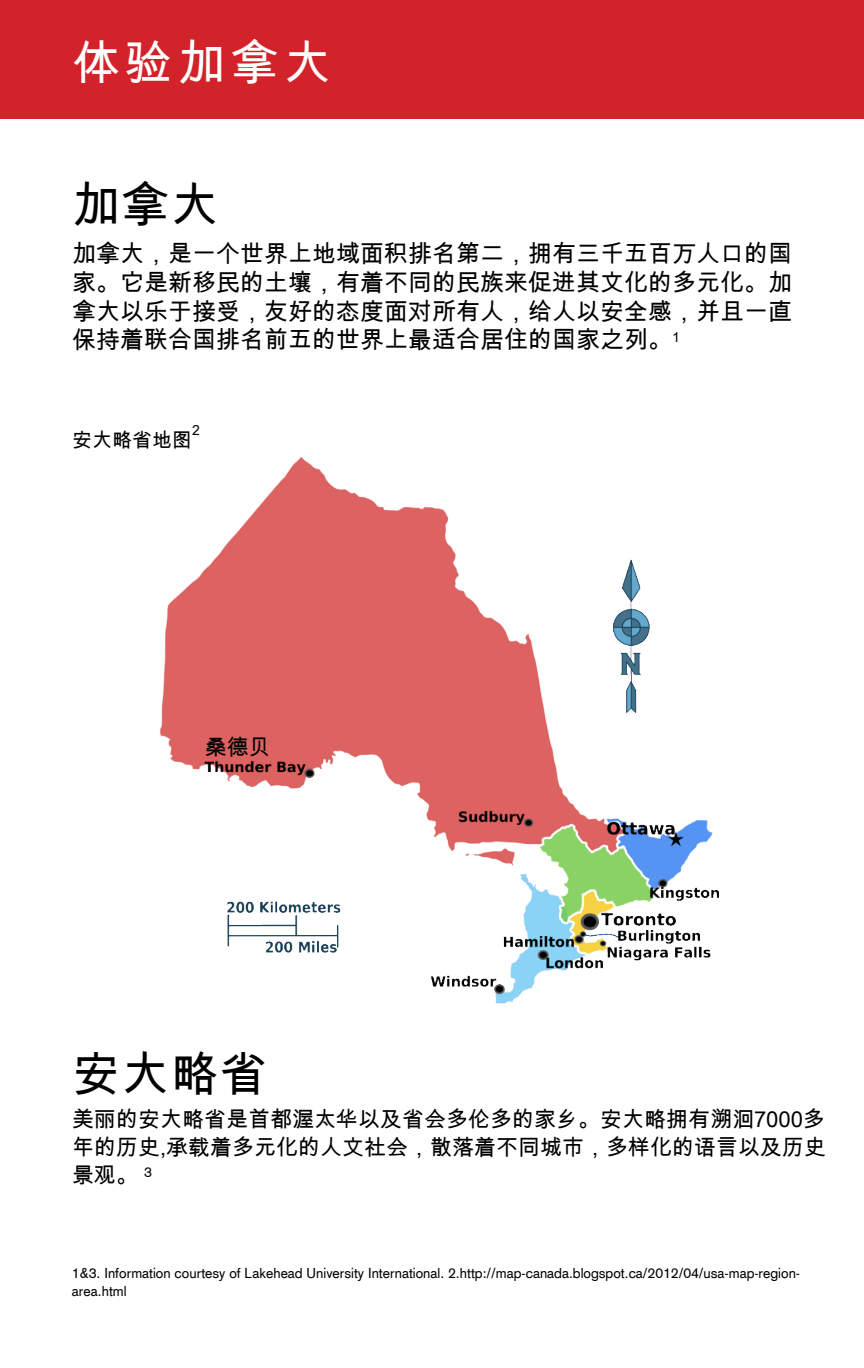
<style>
.page{position:relative;width:864px;height:1368px;background:#fff}
.page>*{position:absolute;margin:0;border:0;box-sizing:border-box;transform-origin:0 0}
.t1{font:48px "Arial Unicode MS";letter-spacing:.025em;color:#000}
.t2{font:48px "Arial Unicode MS";letter-spacing:.1em;color:#fff}
.t3{font:24px/28.8px "Arial Unicode MS";color:#000;text-align:justify}
.t4{font:22px/28px "Arial Unicode MS";color:#000;text-align:justify}
.t5{font:20px "Arial Unicode MS";color:#000}
.t6{font:14px/18px "Akzidenz Grotesk";color:#000}
.t7{font:14px "Arial Unicode MS";color:#000}
</style>
<div class="page">
<div style="left:0;top:0;width:864px;height:119px;background:#d2232a"></div>
<img style="left:160px;top:457px;width:559px;height:547px">
<div style="left:483px;top:444px;width:242px;height:83px;background:#fff"></div>
<h1 class="t2" style="left:72px;top:28px;width:261px">体验加拿大</h1>
<h1 class="t1" style="left:72px;top:170px;width:148px">加拿大</h1>
<h2 class="t3" style="left:72px;top:239px;width:721px">加拿大，是一个世界上地域面积排名第二，拥有三千五百万人口的国家。它是新移民的土壤，有着不同的民族来促进其文化的多元化。加拿大以乐于接受，友好的态度面对所有人，给人以安全感，并且一直保持着联合国排名前五的世界上最适合居住的国家之列。<sup>1</sup></h2>
<h3 class="t5" style="left:72px;top:425px;width:121px">安大略省地图</h3>
<p class="t7" style="left:192px;top:420px;width:9px">2</p>
<h3 class="t4" style="left:205px;top:733px;width:67px">桑德贝</h3>
<h1 class="t1" style="left:72px;top:1039px;width:197px">安大略省</h1>
<h3 class="t4" style="left:72px;top:1105px;width:756px">美丽的安大略省是首都渥太华以及省会多伦多的家乡。安大略拥有溯洄7000多年的历史,承载着多元化的人文社会，散落着不同城市，多样化的语言以及历史景观。 <sup>3</sup></h3>
<p class="t6" style="left:72px;top:1264px;width:730px">1&amp;3. Information courtesy of Lakehead University International. 2.http://map-canada.blogspot.ca/2012/04/usa-map-region&shy;area.html</p>
</div>
